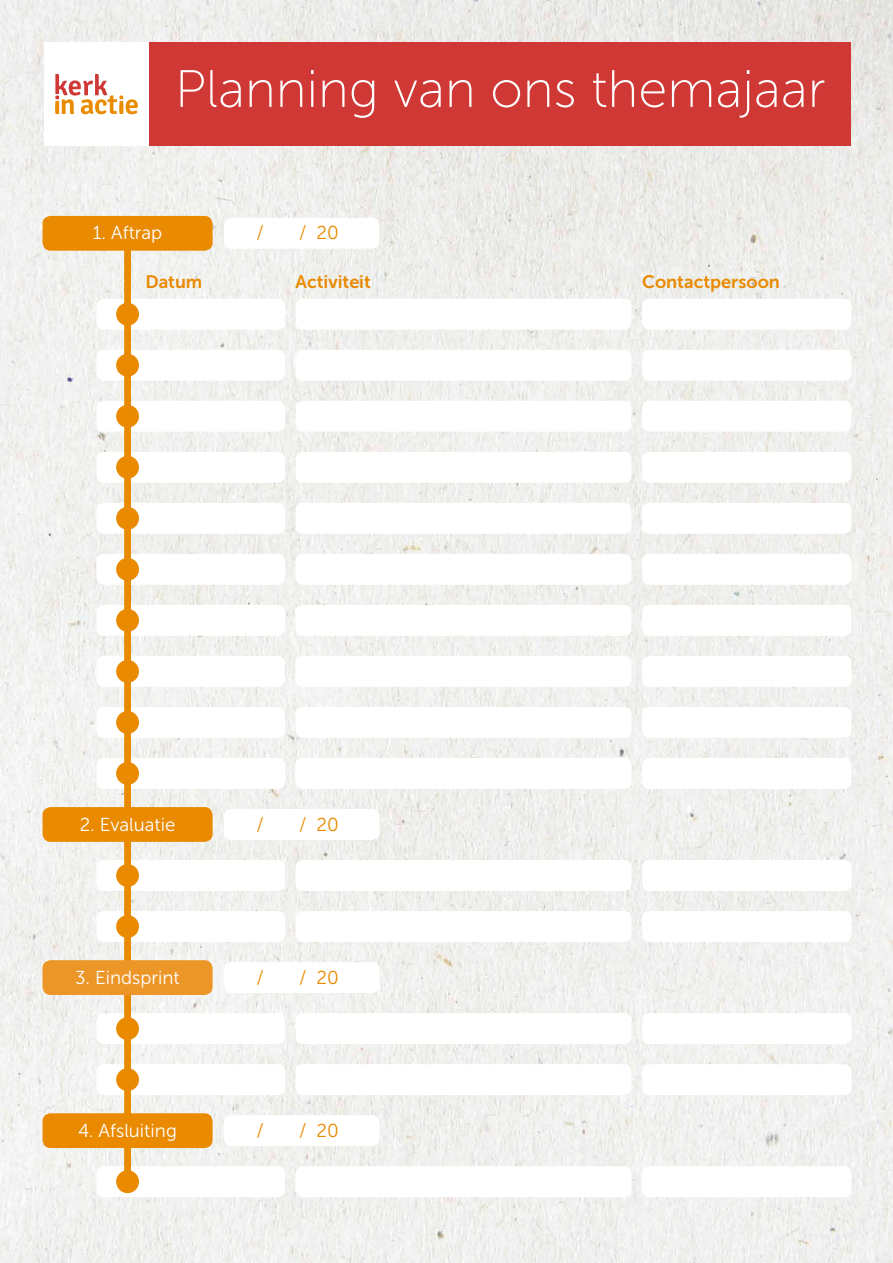
<style>
.page{position:relative;width:893px;height:1263px;background:#fff}
.page>*{position:absolute;margin:0;border:0;box-sizing:border-box;transform-origin:0 0}
.t1{font:52.5px "Museo Sans 100";color:#fff}
.t2{font:18.67px "Museo Sans 300";color:#fff}
.t3{font:18.67px "Museo Sans 300";color:#e98a00}
.t4{font:18px "Museo Sans 700";color:#e98a00}
</style>
<div class="page">
<img style="left:0;top:0;width:893px;height:1263px">
<div style="left:96px;top:299px;width:189px;height:31px;background:#fff;border-radius:7px"></div>
<div style="left:96px;top:350px;width:189px;height:31px;background:#fff;border-radius:7px"></div>
<div style="left:96px;top:401px;width:189px;height:31px;background:#fff;border-radius:7px"></div>
<div style="left:96px;top:452px;width:189px;height:31px;background:#fff;border-radius:7px"></div>
<div style="left:96px;top:503px;width:189px;height:31px;background:#fff;border-radius:7px"></div>
<div style="left:96px;top:554px;width:189px;height:31px;background:#fff;border-radius:7px"></div>
<div style="left:96px;top:605px;width:189px;height:31px;background:#fff;border-radius:7px"></div>
<div style="left:96px;top:656px;width:189px;height:31px;background:#fff;border-radius:7px"></div>
<div style="left:96px;top:707px;width:189px;height:31px;background:#fff;border-radius:7px"></div>
<div style="left:96px;top:758px;width:189px;height:31px;background:#fff;border-radius:7px"></div>
<div style="left:96px;top:860px;width:189px;height:31px;background:#fff;border-radius:7px"></div>
<div style="left:96px;top:911px;width:189px;height:31px;background:#fff;border-radius:7px"></div>
<div style="left:96px;top:1013px;width:189px;height:31px;background:#fff;border-radius:7px"></div>
<div style="left:96px;top:1064px;width:189px;height:31px;background:#fff;border-radius:7px"></div>
<div style="left:96px;top:1166px;width:189px;height:31px;background:#fff;border-radius:7px"></div>
<div style="left:224px;top:218px;width:155px;height:31px;background:#fff;border-radius:7px"></div>
<div style="left:224px;top:1115px;width:155px;height:31px;background:#fff;border-radius:7px"></div>
<div style="left:642px;top:299px;width:209px;height:31px;background:#fff;border-radius:7px"></div>
<div style="left:642px;top:350px;width:209px;height:31px;background:#fff;border-radius:7px"></div>
<div style="left:642px;top:401px;width:209px;height:31px;background:#fff;border-radius:7px"></div>
<div style="left:642px;top:452px;width:209px;height:31px;background:#fff;border-radius:7px"></div>
<div style="left:642px;top:503px;width:209px;height:31px;background:#fff;border-radius:7px"></div>
<div style="left:642px;top:554px;width:209px;height:31px;background:#fff;border-radius:7px"></div>
<div style="left:642px;top:605px;width:209px;height:31px;background:#fff;border-radius:7px"></div>
<div style="left:642px;top:656px;width:209px;height:31px;background:#fff;border-radius:7px"></div>
<div style="left:642px;top:707px;width:209px;height:31px;background:#fff;border-radius:7px"></div>
<div style="left:642px;top:758px;width:209px;height:31px;background:#fff;border-radius:7px"></div>
<div style="left:642px;top:860px;width:209px;height:31px;background:#fff;border-radius:7px"></div>
<div style="left:642px;top:911px;width:209px;height:31px;background:#fff;border-radius:7px"></div>
<div style="left:642px;top:1013px;width:209px;height:31px;background:#fff;border-radius:7px"></div>
<div style="left:642px;top:1064px;width:209px;height:31px;background:#fff;border-radius:7px"></div>
<div style="left:642px;top:1166px;width:209px;height:31px;background:#fff;border-radius:7px"></div>
<div style="left:296px;top:299px;width:335px;height:31px;background:#fff;border-radius:7px"></div>
<div style="left:296px;top:350px;width:335px;height:31px;background:#fff;border-radius:7px"></div>
<div style="left:296px;top:401px;width:335px;height:31px;background:#fff;border-radius:7px"></div>
<div style="left:296px;top:452px;width:335px;height:31px;background:#fff;border-radius:7px"></div>
<div style="left:296px;top:503px;width:335px;height:31px;background:#fff;border-radius:7px"></div>
<div style="left:296px;top:554px;width:335px;height:31px;background:#fff;border-radius:7px"></div>
<div style="left:296px;top:605px;width:335px;height:31px;background:#fff;border-radius:7px"></div>
<div style="left:296px;top:656px;width:335px;height:31px;background:#fff;border-radius:7px"></div>
<div style="left:296px;top:707px;width:335px;height:31px;background:#fff;border-radius:7px"></div>
<div style="left:296px;top:758px;width:335px;height:31px;background:#fff;border-radius:7px"></div>
<div style="left:296px;top:860px;width:335px;height:31px;background:#fff;border-radius:7px"></div>
<div style="left:296px;top:911px;width:335px;height:31px;background:#fff;border-radius:7px"></div>
<div style="left:296px;top:1013px;width:335px;height:31px;background:#fff;border-radius:7px"></div>
<div style="left:296px;top:1064px;width:335px;height:31px;background:#fff;border-radius:7px"></div>
<div style="left:296px;top:1166px;width:335px;height:31px;background:#fff;border-radius:7px"></div>
<div style="left:149px;top:43px;width:701px;height:103px;background:#cf3835"></div>
<div style="left:44px;top:43px;width:105px;height:103px;background:#fff"></div>
<svg style="left:55px;top:74px;width:83px;height:40px"></svg>
<div style="left:224px;top:809px;width:155px;height:31px;background:#fff;border-radius:7px"></div>
<div style="left:224px;top:962px;width:155px;height:31px;background:#fff;border-radius:7px"></div>
<div style="left:124px;top:229px;width:7px;height:949px;background:#e98a00"></div>
<div style="left:43px;top:216px;width:170px;height:35px;background:#e98a00;border-radius:8px"></div>
<div style="left:43px;top:1113px;width:170px;height:35px;background:#e98a00;border-radius:8px"></div>
<div style="left:116px;top:303px;width:23px;height:23px;background:#e98a00;border-radius:50%"></div>
<div style="left:116px;top:354px;width:23px;height:23px;background:#e98a00;border-radius:50%"></div>
<div style="left:116px;top:405px;width:23px;height:23px;background:#e98a00;border-radius:50%"></div>
<div style="left:116px;top:456px;width:23px;height:23px;background:#e98a00;border-radius:50%"></div>
<div style="left:116px;top:507px;width:23px;height:23px;background:#e98a00;border-radius:50%"></div>
<div style="left:116px;top:558px;width:23px;height:23px;background:#e98a00;border-radius:50%"></div>
<div style="left:116px;top:609px;width:23px;height:23px;background:#e98a00;border-radius:50%"></div>
<div style="left:116px;top:660px;width:23px;height:23px;background:#e98a00;border-radius:50%"></div>
<div style="left:116px;top:711px;width:23px;height:23px;background:#e98a00;border-radius:50%"></div>
<div style="left:116px;top:762px;width:23px;height:23px;background:#e98a00;border-radius:50%"></div>
<div style="left:116px;top:864px;width:23px;height:23px;background:#e98a00;border-radius:50%"></div>
<div style="left:116px;top:915px;width:23px;height:23px;background:#e98a00;border-radius:50%"></div>
<div style="left:116px;top:1017px;width:23px;height:23px;background:#e98a00;border-radius:50%"></div>
<div style="left:116px;top:1068px;width:23px;height:23px;background:#e98a00;border-radius:50%"></div>
<div style="left:116px;top:1170px;width:23px;height:23px;background:#e98a00;border-radius:50%"></div>
<div style="left:43px;top:807px;width:170px;height:35px;background:#e98a00;border-radius:8px"></div>
<div style="left:43px;top:960px;width:170px;height:35px;background:#ec9628;border-radius:8px"></div>
<h1 class="t1" style="left:175px;top:61px;width:652px">Planning van ons themajaar</h1>
<p class="t2" style="left:93px;top:222px;width:71px">1. Aftrap</p>
<p class="t3" style="left:257px;top:223px;width:9px">/</p>
<p class="t3" style="left:299px;top:223px;width:41px">/ 20</p>
<p class="t4" style="left:145px;top:271px;width:59px">Datum</p>
<p class="t4" style="left:296px;top:271px;width:77px">Activiteit</p>
<p class="t4" style="left:642px;top:271px;width:139px">Contactpersoon</p>
<p class="t2" style="left:80px;top:814px;width:97px">2. Evaluatie</p>
<p class="t3" style="left:257px;top:814px;width:9px">/</p>
<p class="t3" style="left:299px;top:814px;width:41px">/ 20</p>
<p class="t2" style="left:75px;top:967px;width:106px">3. Eindsprint</p>
<p class="t3" style="left:257px;top:967px;width:9px">/</p>
<p class="t3" style="left:299px;top:967px;width:41px">/ 20</p>
<p class="t2" style="left:78px;top:1120px;width:100px">4. Afsluiting</p>
<p class="t3" style="left:257px;top:1120px;width:9px">/</p>
<p class="t3" style="left:299px;top:1120px;width:41px">/ 20</p>
</div>
